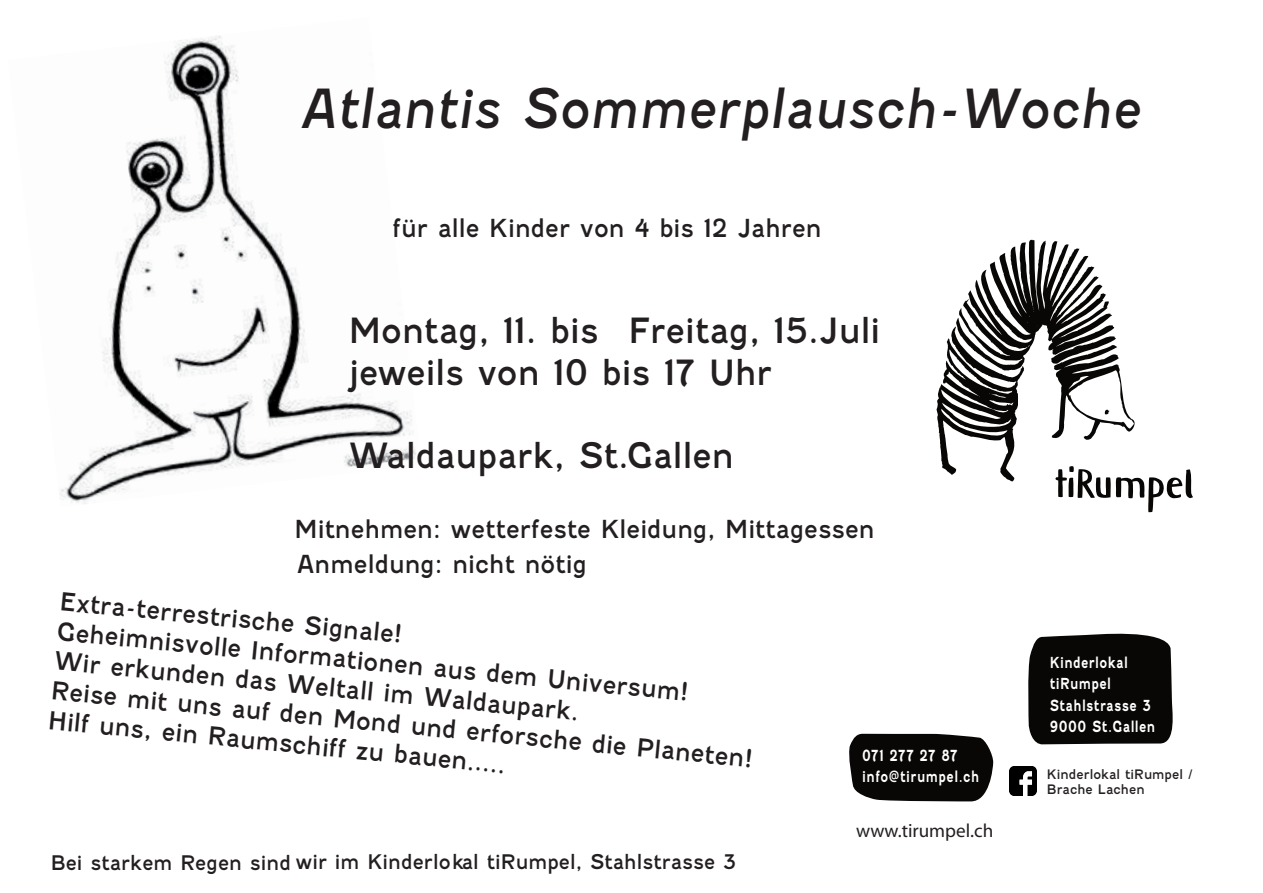
<style>
.page{position:relative;width:1263px;height:893px;background:#fff}
.page>*{position:absolute;margin:0;border:0;box-sizing:border-box;transform-origin:0 0}
.t1{font:italic 54px "Fenwick Rg";color:#231f20;scale:.92 1}
.t2{font:34.8px/41.8px "Fenwick Rg";color:#231f20;scale:.92 1}
.t3{font:24.9px/29.7px "Fenwick Rg";color:#231f20;scale:.92 1}
.t4{font:20.1px "Fenwick Rg";color:#231f20;scale:.92 1}
.t5{font:19.05px "Myriad";color:#231f20}
.t6{font:700 15.3px/21.6px "Fenwick Rg";letter-spacing:.03em;color:#fff;scale:.79 1}
.t7{font:700 15.3px/21.6px "Fenwick Rg";letter-spacing:.03em;color:#fff;scale:.78 1}
.t8{font:13.05px/15.8px "Fenwick Rg";color:#231f20;scale:.92 1}
</style>
<div class="page">
<img style="left:59px;top:36px;width:357px;height:468px">
<svg style="left:936px;top:240px;width:257px;height:272px"></svg>
<svg style="left:849px;top:734px;width:144px;height:68px;background:#1d1c1a"></svg>
<svg style="left:1028px;top:633px;width:145px;height:112px;background:#171614"></svg>
<img style="left:1010px;top:767px;width:26px;height:29px">
<h1 class="t1" style="left:299px;top:76px;width:915px">Atlantis Sommerplausch-Woche</h1>
<p class="t3" style="left:392px;top:213px;width:468px">für alle Kinder von 4 bis 12 Jahren</p>
<h2 class="t2" style="left:349px;top:309px;width:579px">Montag, 11. bis Freitag, 15.Juli jeweils von 10 bis 17 Uhr</h2>
<h2 class="t2" style="left:349px;top:435px;width:420px">Waldaupark, St.Gallen</h2>
<p class="t3" style="left:295px;top:514px;width:632px">Mitnehmen: wetterfeste Kleidung, Mittagessen</p>
<p class="t3" style="left:297px;top:549px;width:317px">Anmeldung: nicht nötig</p>
<p class="t3" style="left:62px;top:585px;width:768px;rotate:6deg">Extra-terrestrische Signale!<br>Geheimnisvolle Informationen aus dem Universum!<br>Wir erkunden das Weltall im Waldaupark.<br>Reise mit uns auf den Mond und erforsche die Planeten!<br>Hilf uns, ein Raumschiff zu bauen.....</p>
<p class="t4" style="left:51px;top:849px;width:746px">Bei starkem Regen sind wir im Kinderlokal tiRumpel, Stahlstrasse 3</p>
<p class="t7" style="left:862px;top:744px;width:152px">071 277 27 87 info@tirumpel.ch</p>
<p class="t5" style="left:856px;top:821px;width:139px">www.tirumpel.ch</p>
<p class="t6" style="left:1050px;top:651px;width:135px">Kinderlokal tiRumpel<br>Stahlstrasse 3<br>9000 St.Gallen</p>
<p class="t8" style="left:1047px;top:766px;width:160px">Kinderlokal tiRumpel /<br>Brache Lachen</p>
</div>
